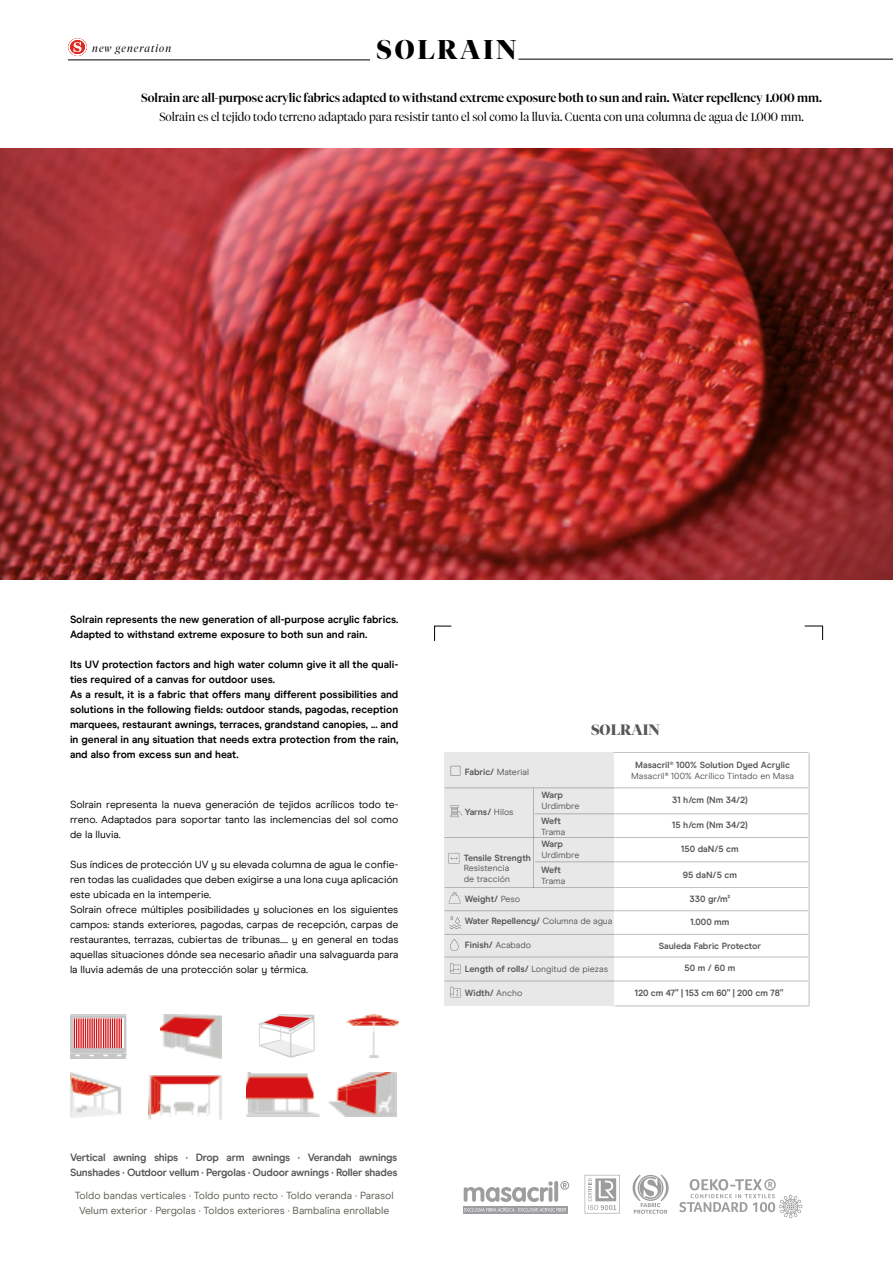
<style>
.page{position:relative;width:893px;height:1263px;background:#fff}
.page>*{position:absolute;margin:0;border:0;box-sizing:border-box;transform-origin:0 0}
.t1{font:700 27px "Tiempos Fine";letter-spacing:.1em;color:#000}
.t2{font:700 15px "Tiempos Fine";color:#575756}
.t3{font:500 12px "Tiempos Fine";color:#000}
.t4{font:300 12px "Tiempos Fine";color:#000}
.t5{font:10.5px/15px "Modern Era";color:#000;text-align:justify}
.t6{font:700 10.5px/15px "Modern Era";color:#000}
.t7{font:10.5px/15px "Modern Era";color:#5b5a53;text-align:center}
.t8{font:700 10.5px/15px "Modern Era";letter-spacing:-.02em;color:#575756}
.t9{font:italic 300 10.5px "Tiempos Fine";letter-spacing:.1em;color:#000}
.t10{font:700 9px "Modern Era";color:#575756}
.t11{font:9px/10.8px "Modern Era";color:#575756}
.s1{font-weight:700}
.s2{font-weight:400}
</style>
<div class="page">
<hr style="left:68px;top:60px;width:302px;height:1px;background:#000">
<svg style="left:68px;top:38px;width:19px;height:18px"></svg>
<hr style="left:518px;top:59px;width:375px;height:1px;background:#000">
<hr style="left:809px;top:752px;width:1px;height:254px;background:#575756">
<div style="left:445px;top:752px;width:169px;height:254px;background:#e8e8e8"></div>
<svg style="left:451px;top:805px;width:12px;height:12px"></svg>
<svg style="left:449px;top:853px;width:10px;height:10px"></svg>
<svg style="left:450px;top:765px;width:11px;height:11px"></svg>
<svg style="left:449px;top:892px;width:12px;height:11px"></svg>
<hr style="left:445px;top:787px;width:363px;height:1px;background:#575756">
<hr style="left:614px;top:752px;width:194px;height:1px;background:#575756">
<hr style="left:445px;top:910px;width:363px;height:1px;background:#575756">
<hr style="left:445px;top:934px;width:363px;height:1px;background:#575756">
<hr style="left:445px;top:957px;width:363px;height:1px;background:#575756">
<hr style="left:445px;top:981px;width:363px;height:1px;background:#575756">
<hr style="left:615px;top:1006px;width:194px;height:1px;background:#575756">
<hr style="left:535px;top:813px;width:273px;height:1px;background:#575756">
<hr style="left:445px;top:837px;width:363px;height:1px;background:#575756">
<hr style="left:535px;top:861px;width:273px;height:1px;background:#575756">
<hr style="left:445px;top:887px;width:363px;height:1px;background:#575756">
<hr style="left:533px;top:788px;width:1px;height:100px;background:#575756">
<svg style="left:450px;top:963px;width:11px;height:11px"></svg>
<svg style="left:450px;top:986px;width:11px;height:11px"></svg>
<svg style="left:449px;top:916px;width:12px;height:13px"></svg>
<svg style="left:450px;top:939px;width:9px;height:12px"></svg>
<svg style="left:70px;top:1014px;width:56px;height:44px;background:#db9899"></svg>
<svg style="left:258px;top:1014px;width:57px;height:44px"></svg>
<img style="left:346px;top:1014px;width:52px;height:44px">
<img style="left:247px;top:1073px;width:73px;height:44px">
<img style="left:328px;top:1073px;width:69px;height:44px">
<img style="left:148px;top:1075px;width:73px;height:44px">
<img style="left:70px;top:1072px;width:52px;height:45px">
<img style="left:160px;top:1014px;width:62px;height:44px">
<div style="left:463px;top:1206px;width:104px;height:7px;background:#9e9da1"></div>
<svg style="left:464px;top:1181px;width:105px;height:31px"></svg>
<svg style="left:679px;top:1179px;width:123px;height:39px"></svg>
<svg style="left:585px;top:1175px;width:35px;height:38px"></svg>
<svg style="left:632px;top:1174px;width:37px;height:40px"></svg>
<img style="left:0;top:149px;width:893px;height:430px">
<svg style="left:434px;top:625px;width:18px;height:16px"></svg>
<svg style="left:804px;top:625px;width:19px;height:15px"></svg>
<p class="t9" style="left:92px;top:42px;width:81px">new generation</p>
<h1 class="t1" style="left:377px;top:33px;width:141px">SOLRAIN</h1>
<p class="t3" style="left:141px;top:90px;width:682px">Solrain are all-purpose acrylic fabrics adapted to withstand extreme exposure both to sun and rain. Water repellency 1.000 mm.</p>
<p class="t4" style="left:159px;top:110px;width:646px">Solrain es el tejido todo terreno adaptado para resistir tanto el sol como la lluvia. Cuenta con una columna de agua de 1.000 mm.</p>
<p class="t6" style="left:70px;top:612px;width:330px">Solrain represents the new generation of all-purpose acrylic fabrics.<br>Adapted to withstand extreme exposure to both sun and rain.</p>
<p class="t6" style="left:70px;top:657px;width:330px">Its UV protection factors and high water column give it all the quali&shy;ties required of a canvas for outdoor uses.<br>As a result, it is a fabric that offers many different possibilities and solutions in the following fields: outdoor stands, pagodas, reception marquees, restaurant awnings, terraces, grandstand canopies, ... and in general in any situation that needs extra protection from the rain, and also from excess sun and heat.</p>
<p class="t5" style="left:70px;top:797px;width:330px">Solrain representa la nueva generación de tejidos acrílicos todo te&shy;rreno. Adaptados para soportar tanto las inclemencias del sol como de la lluvia.</p>
<p class="t5" style="left:70px;top:857px;width:330px;text-align:left">Sus índices de protección UV y su elevada columna de agua le confie&shy;ren todas las cualidades que deben exigirse a una lona cuya aplicación este ubicada en la intemperie.<br>Solrain ofrece múltiples posibilidades y soluciones en los siguientes campos: stands exteriores, pagodas, carpas de recepción, carpas de restaurantes, terrazas, cubiertas de tribunas.... y en general en todas aquellas situaciones dónde sea necesario añadir una salvaguarda para la lluvia además de una protección solar y térmica.</p>
<p class="t8" style="left:70px;top:1150px;width:329px">Vertical awning ships · Drop arm awnings · Verandah awnings<br>Sunshades · Outdoor vellum · Pergolas · Oudoor awnings · Roller shades</p>
<p class="t7" style="left:75px;top:1188px;width:320px">Toldo bandas verticales · Toldo punto recto · Toldo veranda · Parasol<br>Velum exterior · Pergolas · Toldos exteriores · Bambalina enrollable</p>
<h2 class="t2" style="left:591px;top:721px;width:70px">SOLRAIN</h2>
<p class="t11" style="left:465px;top:767px;width:66px"><span class="s1">Fabric/</span> Material</p>
<p class="t10" style="left:465px;top:806px;width:50px">Yarns/ <span class="s2">Hilos</span></p>
<p class="t10" style="left:464px;top:852px;width:69px">Tensile Strength</p>
<p class="t11" style="left:464px;top:863px;width:48px">Resistencia de tracción</p>
<p class="t10" style="left:541px;top:790px;width:23px">Warp</p>
<p class="t11" style="left:541px;top:801px;width:40px">Urdimbre</p>
<p class="t10" style="left:541px;top:839px;width:23px">Warp</p>
<p class="t11" style="left:541px;top:850px;width:40px">Urdimbre</p>
<p class="t10" style="left:541px;top:815px;width:21px">Weft</p>
<p class="t11" style="left:541px;top:826px;width:26px">Trama</p>
<p class="t10" style="left:541px;top:864px;width:21px">Weft</p>
<p class="t11" style="left:541px;top:875px;width:26px">Trama</p>
<p class="t10" style="left:465px;top:894px;width:57px">Weight/ <span class="s2">Peso</span></p>
<p class="t10" style="left:465px;top:916px;width:149px">Water Repellency/ <span class="s2">Columna de agua</span></p>
<p class="t10" style="left:465px;top:940px;width:68px">Finish/ <span class="s2">Acabado</span></p>
<p class="t11" style="left:465px;top:964px;width:145px"><span class="s1">Length of rolls/</span> Longitud de piezas</p>
<p class="t10" style="left:465px;top:988px;width:59px">Width/ <span class="s2">Ancho</span></p>
<p class="t10" style="left:635px;top:759px;width:156px">Masacril® 100% Solution Dyed Acrylic</p>
<p class="t11" style="left:631px;top:770px;width:164px">Masacril® 100% Acrílico Tintado en Masa</p>
<p class="t10" style="left:672px;top:794px;width:77px">31 h/cm (Nm 34/2)</p>
<p class="t10" style="left:672px;top:820px;width:77px">15 h/cm (Nm 34/2)</p>
<p class="t10" style="left:681px;top:844px;width:59px">150 daN/5 cm</p>
<p class="t10" style="left:683px;top:869px;width:56px">95 daN/5 cm</p>
<p class="t10" style="left:690px;top:894px;width:42px">330 gr/m²</p>
<p class="t10" style="left:690px;top:916px;width:41px">1.000 mm</p>
<p class="t10" style="left:659px;top:940px;width:104px">Sauleda Fabric Protector</p>
<p class="t10" style="left:685px;top:962px;width:52px">50 m / 60 m</p>
<p class="t10" style="left:635px;top:987px;width:150px">120 cm 47” | 153 cm 60” | 200 cm 78”</p>
</div>
